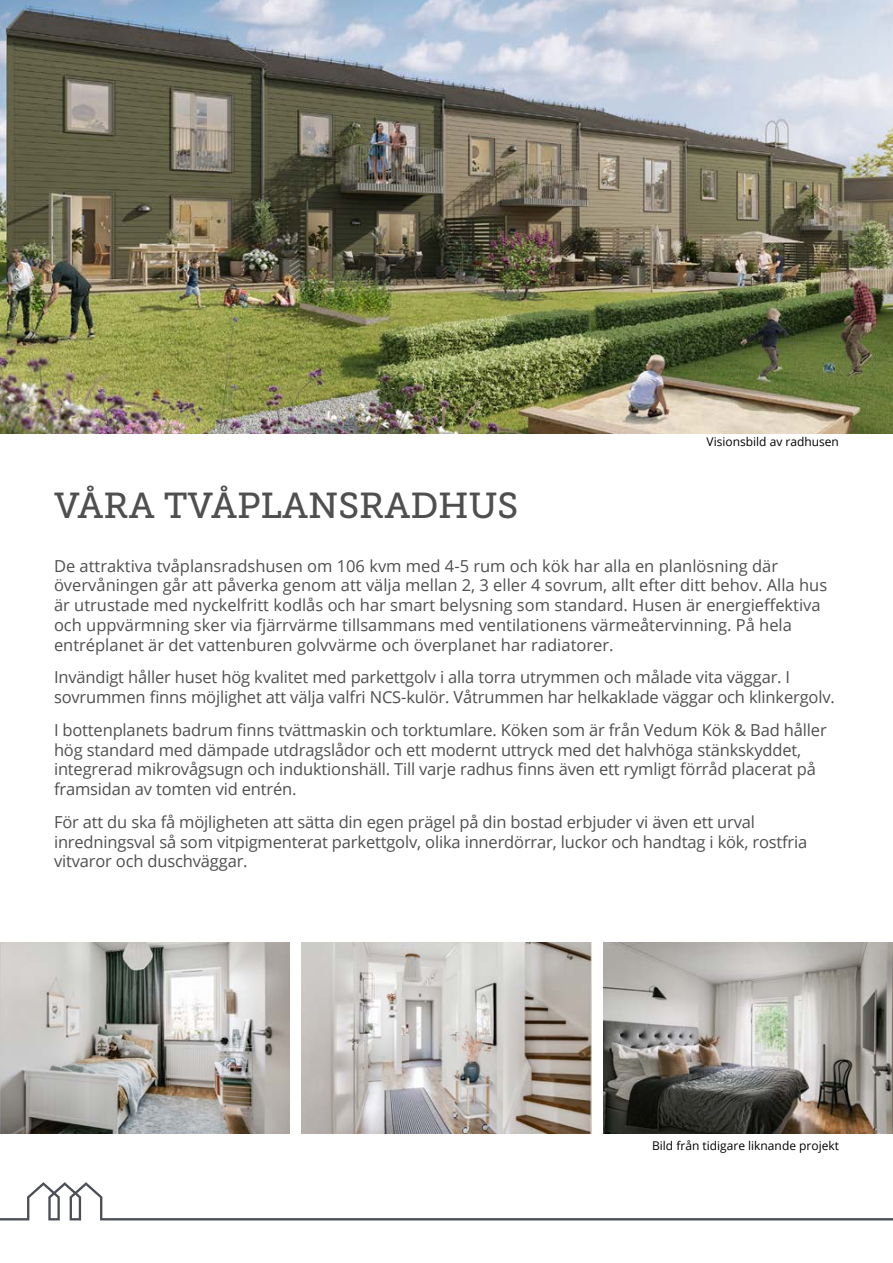
<style>
.page{position:relative;width:893px;height:1263px;background:#fff}
.page>*{position:absolute;margin:0;border:0;box-sizing:border-box;transform-origin:0 0}
.t1{font:36px "Museo Slab 500";color:#504f4f}
.t2{font:16.5px/19.8px "Open Sans";letter-spacing:-.01em;color:#504f4f}
.t3{font:12px "Open Sans";color:#000}
</style>
<div class="page">
<svg style="left:0;top:1182px;width:893px;height:38px"></svg>
<img style="left:0;top:0;width:893px;height:433px">
<img style="left:302px;top:942px;width:289px;height:192px">
<img style="left:0;top:942px;width:289px;height:192px">
<img style="left:604px;top:942px;width:289px;height:192px">
<p class="t3" style="left:706px;top:434px;width:134px">Visionsbild av radhusen</p>
<h1 class="t1" style="left:54px;top:485px;width:466px">VÅRA TVÅPLANSRADHUS</h1>
<p class="t2" style="left:54px;top:555px;width:775px">De attraktiva tvåplansradshusen om 106 kvm med 4-5 rum och kök har alla en planlösning där övervåningen går att påverka genom att välja mellan 2, 3 eller 4 sovrum, allt efter ditt behov. Alla hus är utrustade med nyckelfritt kodlås och har smart belysning som standard. Husen är energieffektiva och uppvärmning sker via fjärrvärme tillsammans med ventilationens värmeåtervinning. På hela entréplanet är det vattenburen golvvärme och överplanet har radiatorer.</p>
<p class="t2" style="left:54px;top:667px;width:782px">Invändigt håller huset hög kvalitet med parkettgolv i alla torra utrymmen och målade vita väggar. I sovrummen finns möjlighet att välja valfri NCS-kulör. Våtrummen har helkaklade väggar och klinkergolv.</p>
<p class="t2" style="left:54px;top:719px;width:774px">I bottenplanets badrum finns tvättmaskin och torktumlare. Köken som är från Vedum Kök &amp; Bad håller hög standard med dämpade utdragslådor och ett modernt uttryck med det halvhöga stänkskyddet, integrerad mikrovågsugn och induktionshäll. Till varje radhus finns även ett rymligt förråd placerat på framsidan av tomten vid entrén.</p>
<p class="t2" style="left:54px;top:811px;width:755px">För att du ska få möjligheten att sätta din egen prägel på din bostad erbjuder vi även ett urval inredningsval så som vitpigmenterat parkettgolv, olika innerdörrar, luckor och handtag i kök, rostfria vitvaror och duschväggar.</p>
<p class="t3" style="left:652px;top:1137px;width:188px">Bild från tidigare liknande projekt</p>
</div>
